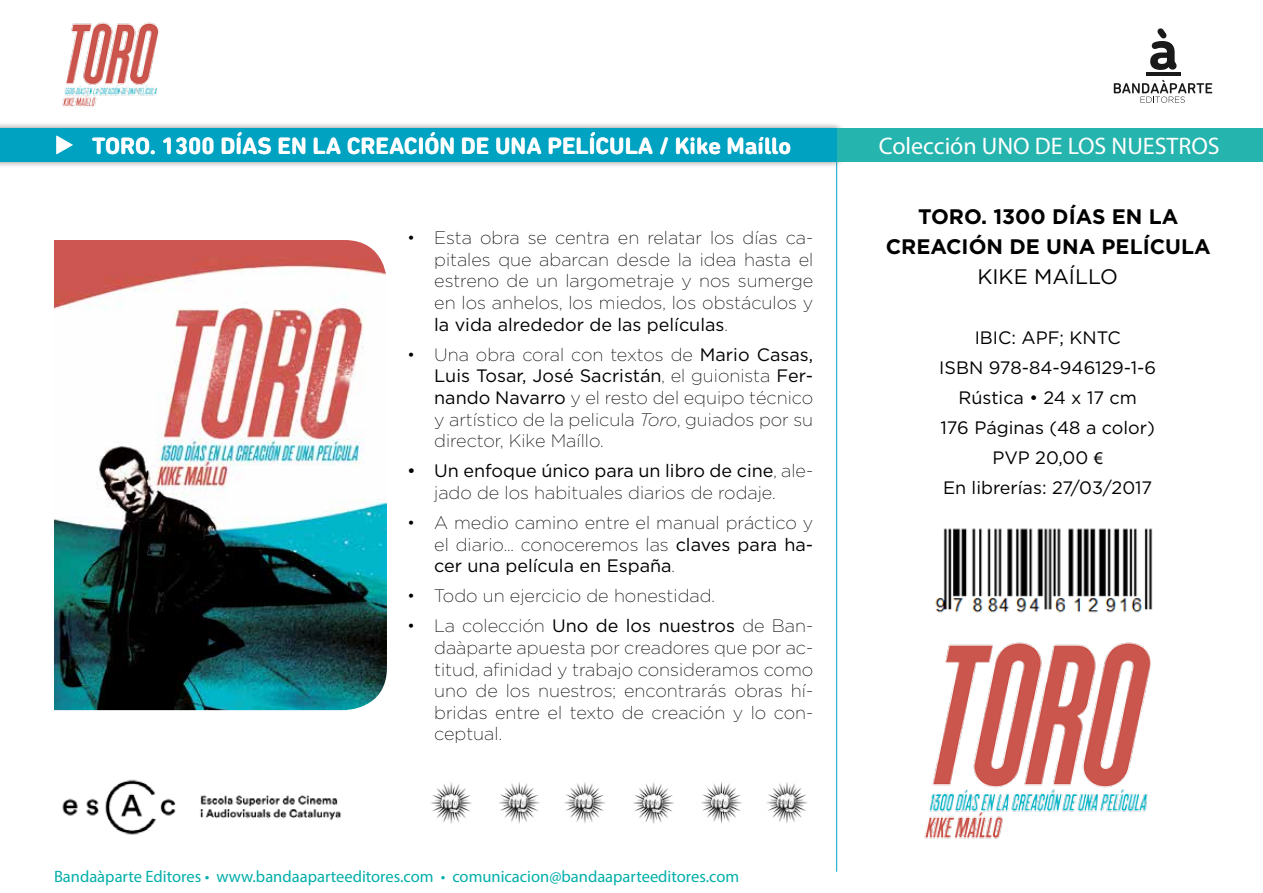
<style>
.page{position:relative;width:1263px;height:893px;background:#fff}
.page>*{position:absolute;margin:0;border:0;box-sizing:border-box;transform-origin:0 0}
.t1{font:700 24px "DIN Next Rounded LT Pro";color:#fff}
.t2{font:24px "Myriad Pro";color:#fff}
.t3{font:700 21px/30px "Gotham HTF";color:#000;text-align:center}
.t4{font:21px "Gotham HTF";color:#000}
.t5{font:200 18px/21.6px "Gotham HTF";color:#000;text-align:justify}
.t6{font:18px/30px "Gotham HTF";color:#000;text-align:center}
.t7{font:16.5px "Myriad Pro";color:#02afaa}
.s1{font-weight:400}
.s2{font-style:italic}
.s3{font-family:"Myriad Pro"}
</style>
<div class="page">
<div style="left:0;top:121px;width:845px;height:48px;background:#000;opacity:.5"></div>
<div style="left:0;top:128px;width:838px;height:33px;background:#00a2c2"></div>
<div style="left:838px;top:128px;width:425px;height:33px;background:#25b4ae"></div>
<hr style="left:836px;top:162px;width:1px;height:710px;background:#00a2c2">
<img style="left:54px;top:240px;width:333px;height:470px">
<img style="left:935px;top:528px;width:218px;height:85px">
<img style="left:924px;top:642px;width:227px;height:197px">
<img style="left:62px;top:22px;width:98px;height:85px">
<svg style="left:1114px;top:80px;width:98px;height:23px"></svg>
<svg style="left:1150px;top:28px;width:26px;height:42px"></svg>
<hr style="left:1146px;top:72px;width:34px;height:4px;background:#1a1a1a">
<img style="left:431px;top:782px;width:377px;height:42px">
<img style="left:62px;top:779px;width:279px;height:56px">
<h1 class="t1" style="left:92px;top:132px;width:700px">TORO. 1300 DÍAS EN LA CREACIÓN DE UNA PELÍCULA / Kike Maíllo</h1>
<p class="t5" style="left:434px;top:227px;width:381px;text-indent:-27px">• Esta obra se centra en relatar los días ca&shy;pitales que abarcan desde la idea hasta el estreno de un largometraje y nos sumerge en los anhelos, los miedos, los obstáculos y <span class="s1">la vida alrededor de las películas</span>.</p>
<p class="t5" style="left:434px;top:343px;width:381px;text-indent:-27px">• Una obra coral con textos de <span class="s1">Mario Casas, Luis Tosar, José Sacristán</span>, el guionista <span class="s1">Fer&shy;nando Navarro</span> y el resto del equipo técnico y artístico de la pelicula <span class="s2">Toro</span>, guiados por su director, Kike Maíllo.</p>
<p class="t5" style="left:407px;top:460px;width:408px;text-align:center"><span class="s1">• Un enfoque único para un libro de cine</span>, ale&shy;jado de los habituales diarios de rodaje.</p>
<p class="t5" style="left:434px;top:512px;width:381px;text-indent:-27px">• A medio camino entre el manual práctico y el diario… conoceremos las <span class="s1">claves para ha&shy;cer una película en España</span>.</p>
<p class="t5" style="left:407px;top:585px;width:309px">• Todo un ejercicio de honestidad.</p>
<p class="t5" style="left:434px;top:615px;width:381px;text-indent:-27px">• La colección <span class="s1">Uno de los nuestros</span> de Ban&shy;daàparte apuesta por creadores que por ac&shy;titud, afinidad y trabajo consideramos como uno de los nuestros; encontrarás obras hí&shy;bridas entre el texto de creación y lo con&shy;ceptual.</p>
<p class="t7" style="left:54px;top:866px;width:687px">Bandaàparte Editores • www.bandaaparteeditores.com • comunicacion@bandaaparteeditores.com</p>
<h1 class="t2" style="left:879px;top:131px;width:342px">Colección UNO DE LOS NUESTROS</h1>
<p class="t3" style="left:886px;top:201px;width:326px">TORO. 1300 DÍAS EN LA<br>CREACIÓN DE UNA PELÍCULA</p>
<p class="t4" style="left:977px;top:265px;width:142px">KIKE MAÍLLO</p>
<p class="t6" style="left:939px;top:322px;width:218px">IBIC: APF; KNTC<br>ISBN 978-84-946129-1-6<br>Rústica • 24 x 17 cm<br>176 Páginas (48 a color)<br>PVP 20,00 <span class="s3">€<br></span>En librerías: 27/03/2017</p>
</div>
